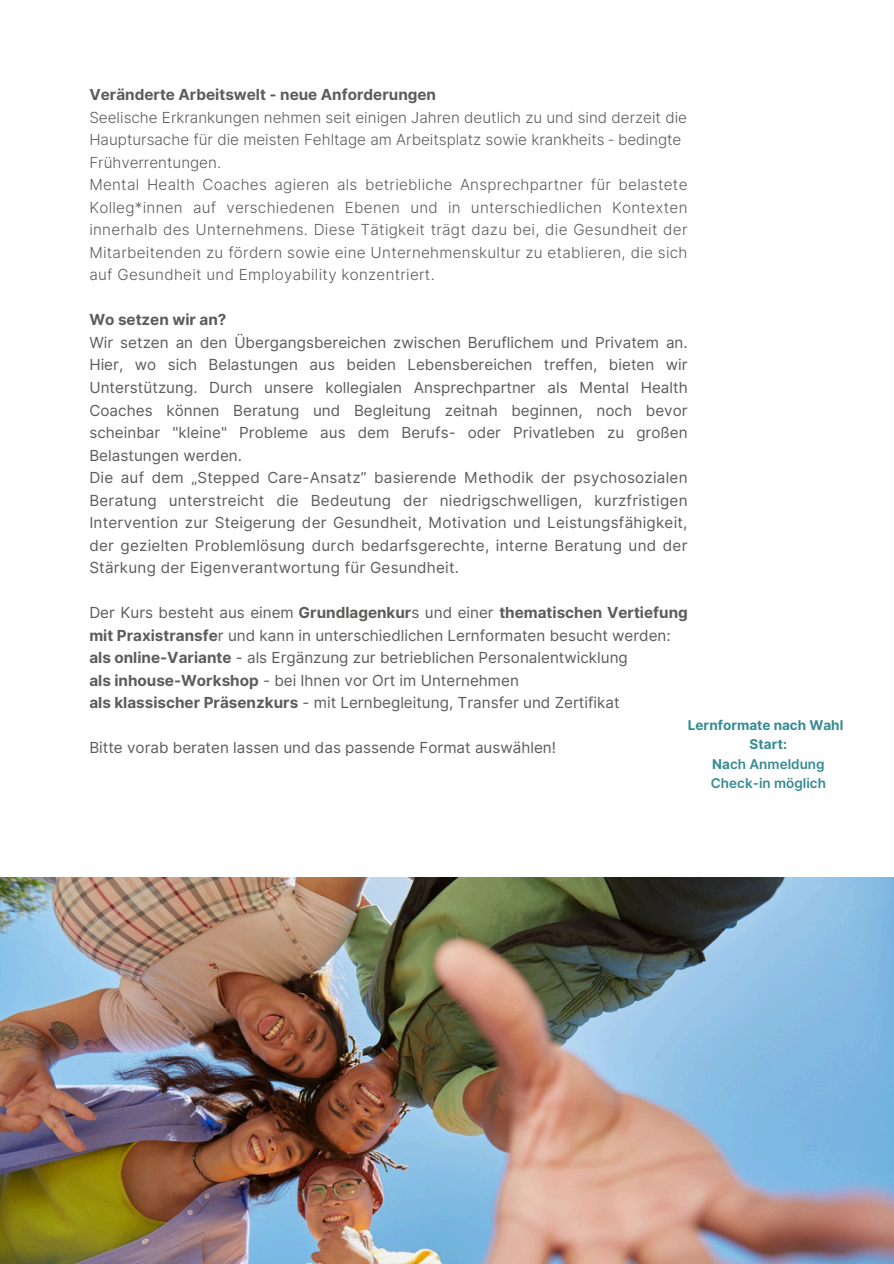
<style>
.page{position:relative;width:894px;height:1264px;background:#fff}
.page>*{position:absolute;margin:0;border:0;box-sizing:border-box;transform-origin:0 0}
.t1{font:15.3px/22.5px "Inter";color:#5c5c5b}
.t2{font:300 15.3px/22.5px "Inter";letter-spacing:.02em;color:#5c5c5b}
.t3{font:600 13.5px/19.2px "Inter";color:#368b94}
.t4{font:700 13.5px "Inter";color:#368b94}
.s1{font-weight:700}
</style>
<div class="page">
<img style="left:0;top:877px;width:893px;height:386px">
<h1 class="t2" style="left:89px;top:84px;width:599px"><span class="s1">Veränderte Arbeitswelt - neue Anforderungen<br></span>Seelische Erkrankungen nehmen seit einigen Jahren deutlich zu und sind derzeit die Hauptursache für die meisten Fehltage am Arbeitsplatz sowie krankheits ‐ bedingte Frühverrentungen.<br>Mental Health Coaches agieren als betriebliche Ansprechpartner für belastete Kolleg*innen auf verschiedenen Ebenen und in unterschiedlichen Kontexten innerhalb des Unternehmens. Diese Tätigkeit trägt dazu bei, die Gesundheit der Mitarbeitenden zu fördern sowie eine Unternehmenskultur zu etablieren, die sich auf Gesundheit und Employability konzentriert.</h1>
<h1 class="t1" style="left:89px;top:309px;width:599px"><span class="s1">Wo setzen wir an?<br></span>Wir setzen an den Übergangsbereichen zwischen Beruflichem und Privatem an.<br>Hier, wo sich Belastungen aus beiden Lebensbereichen treffen, bieten wir Unterstützung. Durch unsere kollegialen Ansprechpartner als Mental Health Coaches können Beratung und Begleitung zeitnah beginnen, noch bevor scheinbar "kleine" Probleme aus dem Berufs- oder Privatleben zu großen Belastungen werden.<br>Die auf dem „Stepped Care-Ansatz” basierende Methodik der psychosozialen Beratung unterstreicht die Bedeutung der niedrigschwelligen, kurzfristigen Intervention zur Steigerung der Gesundheit, Motivation und Leistungsfähigkeit, der gezielten Problemlösung durch bedarfsgerechte, interne Beratung und der Stärkung der Eigenverantwortung für Gesundheit.</h1>
<p class="t1" style="left:89px;top:601px;width:599px">Der Kurs besteht aus einem <span class="s1">Grundlagenkur</span>s und einer <span class="s1">thematischen Vertiefung mit Praxistransfe</span>r und kann in unterschiedlichen Lernformaten besucht werden: <span class="s1">als online-Variante</span> - als Ergänzung zur betrieblichen Personalentwicklung<br><span class="s1">als inhouse-Workshop</span> - bei Ihnen vor Ort im Unternehmen<br><span class="s1">als klassischer Präsenzkurs</span> - mit Lernbegleitung, Transfer und Zertifikat</p>
<p class="t1" style="left:89px;top:736px;width:468px">Bitte vorab beraten lassen und das passende Format auswählen!</p>
<p class="t4" style="left:687px;top:717px;width:157px">Lernformate nach Wahl</p>
<p class="t4" style="left:749px;top:736px;width:39px">Start:</p>
<p class="t3" style="left:710px;top:754px;width:117px"><span class="s1">Na</span>ch Anmeldung<br>Check-in möglich</p>
</div>
